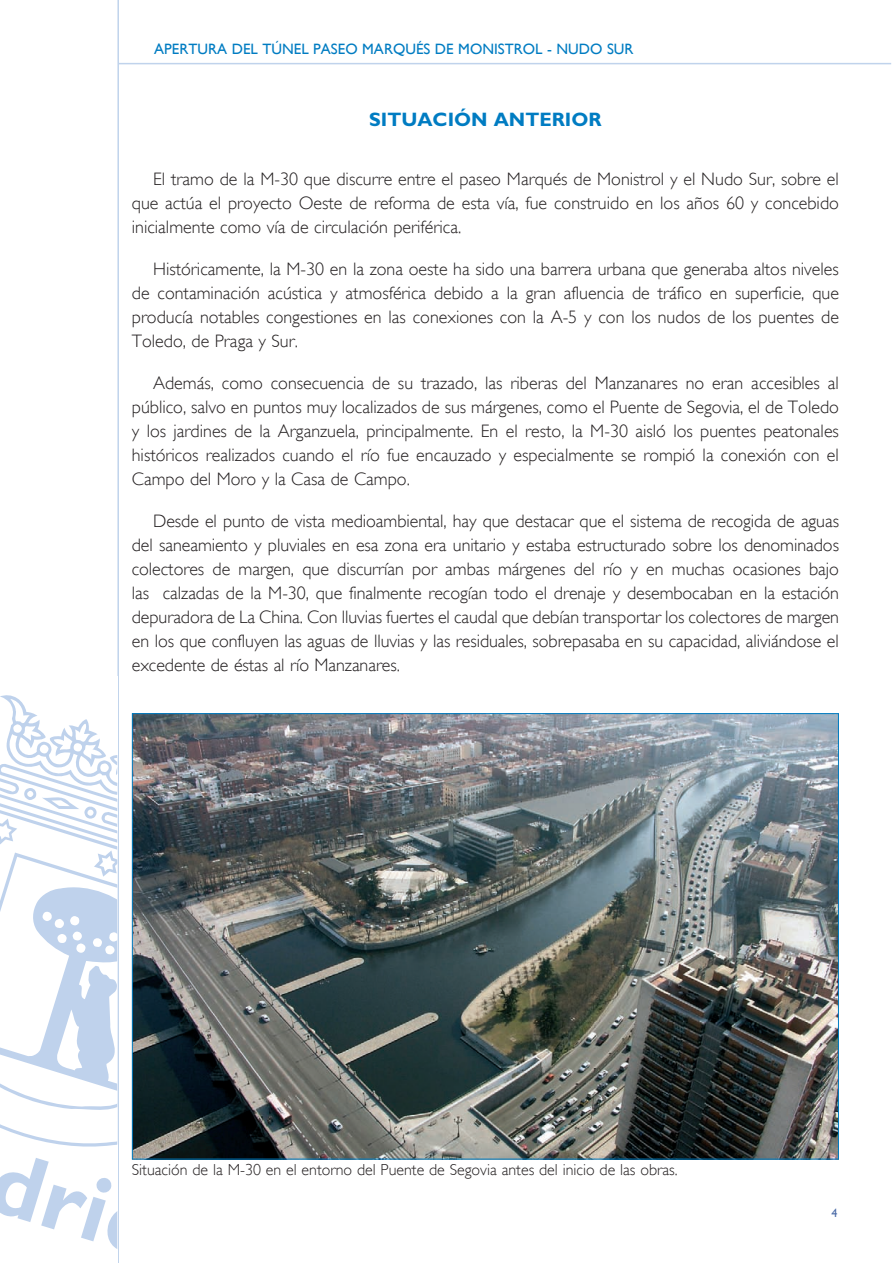
<style>
.page{position:relative;width:893px;height:1263px;background:#fff}
.page>*{position:absolute;margin:0;border:0;box-sizing:border-box;transform-origin:0 0}
.ladillo_1{font:700 19.5px "Gill Sans";color:#007cc2}
.texto{font:300 18px/24px "Gill Sans";color:#231f20;text-align:justify}
.pie{font:300 15.9px "Gill Sans";color:#231f20}
.t1{font:15px "Gill Sans";color:#007cc2}
</style>
<div class="page">
<hr style="left:117px;top:0;width:2px;height:1263px;background:#c0d3ec">
<hr style="left:118px;top:63px;width:773px;height:1px;background:#c0d3ec">
<div style="left:0;top:677px;width:118px;height:586px;background:#fff"></div>
<svg style="left:0;top:695px;width:117px;height:554px"></svg>
<img style="left:134px;top:715px;width:703px;height:442px">
<p class="t1" style="left:154px;top:40px;width:481px">APERTURA DEL TÚNEL PASEO MARQUÉS DE MONISTROL - NUDO SUR</p>
<p class="ladillo_1" style="left:369px;top:108px;width:234px">SITUACIÓN ANTERIOR</p>
<p class="texto" style="left:132px;top:166px;width:709px;text-indent:21px">El tramo de la M-30 que discurre entre el paseo Marqués de Monistrol y el Nudo Sur, sobre el que actúa el proyecto Oeste de reforma de esta vía, fue construido en los años 60 y concebido inicialmente como vía de circulación periférica.</p>
<p class="texto" style="left:132px;top:256px;width:709px;text-indent:21px">Históricamente, la M-30 en la zona oeste ha sido una barrera urbana que generaba altos niveles de contaminación acústica y atmosférica debido a la gran afluencia de tráfico en superficie, que producía notables congestiones en las conexiones con la A-5 y con los nudos de los puentes de Toledo, de Praga y Sur.</p>
<p class="texto" style="left:132px;top:370px;width:709px;text-indent:21px">Además, como consecuencia de su trazado, las riberas del Manzanares no eran accesibles al público, salvo en puntos muy localizados de sus márgenes, como el Puente de Segovia, el de Toledo y los jardines de la Arganzuela, principalmente. En el resto, la M-30 aisló los puentes peatonales históricos realizados cuando el río fue encauzado y especialmente se rompió la conexión con el Campo del Moro y la Casa de Campo.</p>
<p class="texto" style="left:132px;top:508px;width:709px;text-indent:21px">Desde el punto de vista medioambiental, hay que destacar que el sistema de recogida de aguas del saneamiento y pluviales en esa zona era unitario y estaba estructurado sobre los denominados colectores de margen, que discurrían por ambas márgenes del río y en muchas ocasiones bajo las calzadas de la M-30, que finalmente recogían todo el drenaje y desembocaban en la estación depuradora de La China. Con lluvias fuertes el caudal que debían transportar los colectores de margen en los que confluyen las aguas de lluvias y las residuales, sobrepasaba en su capacidad, aliviándose el excedente de éstas al río Manzanares.</p>
<p class="pie" style="left:132px;top:1161px;width:547px">Situación de la M-30 en el entorno del Puente de Segovia antes del inicio de las obras.</p>
</div>
